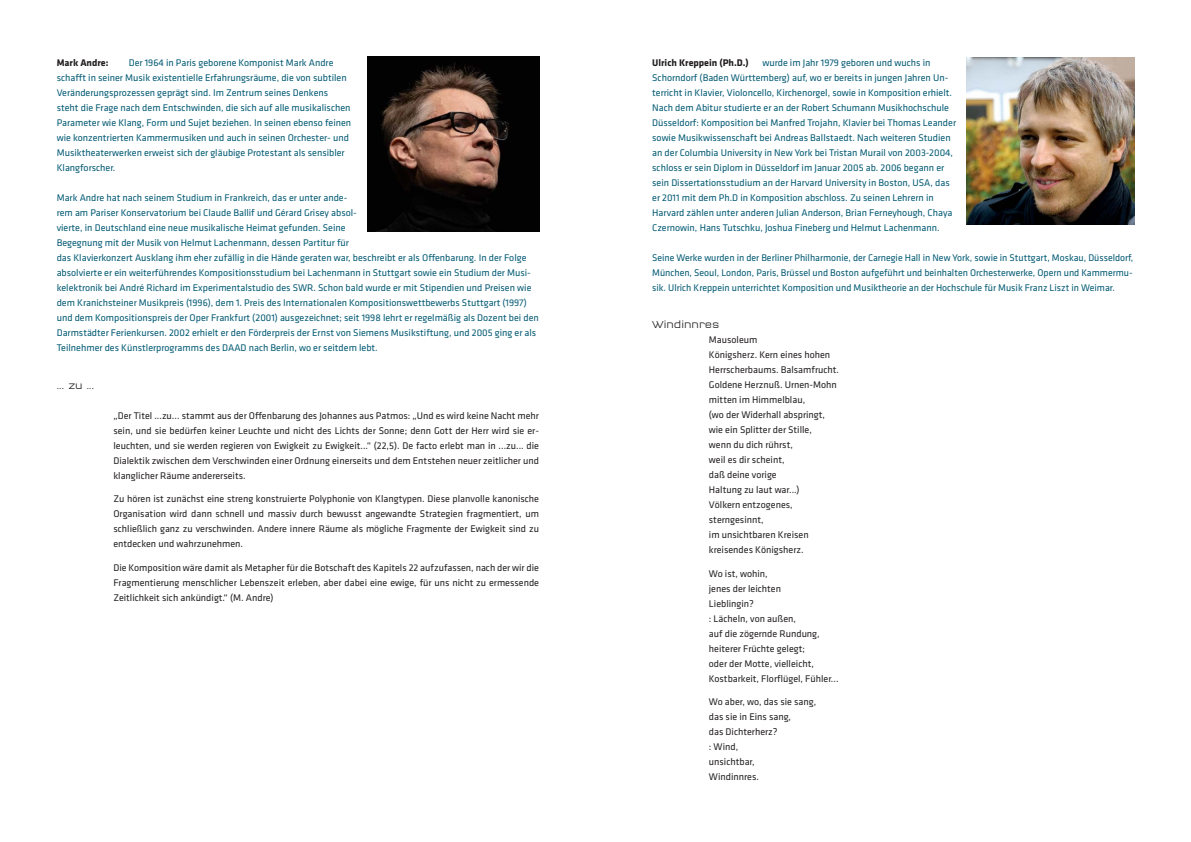
<style>
.page{position:relative;width:1191px;height:842px;background:#fff}
.page>*{position:absolute;margin:0;border:0;box-sizing:border-box;transform-origin:0 0}
.t1{font:300 10.4px "Q Type Square";color:#231f20}
.t2{font:10px/15px "Klavika Basic";color:#035a74}
.t3{font:10px/15px "Klavika Basic";color:#231f20;text-align:justify}
.t4{font:700 10px "Klavika Basic";color:#231f20}
</style>
<div class="page">
<img style="left:367px;top:57px;width:172px;height:174px">
<img style="left:967px;top:57px;width:167px;height:167px">
<p class="t4" style="left:57px;top:59px;width:53px">Mark Andre:</p>
<p class="t2" style="left:57px;top:56px;width:296px;text-indent:72px">Der 1964 in Paris geborene Komponist Mark Andre schafft in seiner Musik existentielle Erfahrungsräume, die von subtilen Veränderungsprozessen geprägt sind. Im Zentrum seines Denkens steht die Frage nach dem Entschwinden, die sich auf alle musikalischen Parameter wie Klang, Form und Sujet beziehen. In seinen ebenso feinen wie konzentrierten Kammermusiken und auch in seinen Orchester- und Musiktheaterwerken erweist sich der gläubige Protestant als sensibler Klangforscher.</p>
<p class="t2" style="left:57px;top:191px;width:483px">Mark Andre hat nach seinem Studium in Frankreich, das er unter ande-<br>rem am Pariser Konservatorium bei Claude Ballif und Gérard Grisey absol-<br>vierte, in Deutschland eine neue musikalische Heimat gefunden. Seine<br>Begegnung mit der Musik von Helmut Lachenmann, dessen Partitur für<br>das Klavierkonzert Ausklang ihm eher zufällig in die Hände geraten war, beschreibt er als Offenbarung. In der Folge absolvierte er ein weiterführendes Kompositionsstudium bei Lachenmann in Stuttgart sowie ein Studium der Musi&shy;kelektronik bei André Richard im Experimentalstudio des SWR. Schon bald wurde er mit Stipendien und Preisen wie dem Kranichsteiner Musikpreis (1996), dem 1. Preis des Internationalen Kompositionswettbewerbs Stuttgart (1997) und dem Kompositionspreis der Oper Frankfurt (2001) ausgezeichnet; seit 1998 lehrt er regelmäßig als Dozent bei den Darmstädter Ferienkursen. 2002 erhielt er den Förderpreis der Ernst von Siemens Musikstiftung, und 2005 ging er als Teilnehmer des Künstlerprogramms des DAAD nach Berlin, wo er seitdem lebt.</p>
<p class="t1" style="left:57px;top:380px;width:39px">... zu ...</p>
<p class="t3" style="left:113px;top:409px;width:427px">„Der Titel ...zu... stammt aus der Offenbarung des Johannes aus Patmos: „Und es wird keine Nacht mehr sein, und sie bedürfen keiner Leuchte und nicht des Lichts der Sonne; denn Gott der Herr wird sie er&shy;leuchten, und sie werden regieren von Ewigkeit zu Ewigkeit...“ (22,5). De facto erlebt man in ...zu... die Dialektik zwischen dem Verschwinden einer Ordnung einerseits und dem Entstehen neuer zeitlicher und klanglicher Räume andererseits.</p>
<p class="t3" style="left:113px;top:492px;width:427px">Zu hören ist zunächst eine streng konstruierte Polyphonie von Klangtypen. Diese planvolle kanonische Organisation wird dann schnell und massiv durch bewusst angewandte Strategien fragmentiert, um schließlich ganz zu verschwinden. Andere innere Räume als mögliche Fragmente der Ewigkeit sind zu entdecken und wahrzunehmen.</p>
<p class="t3" style="left:113px;top:561px;width:427px">Die Komposition wäre damit als Metapher für die Botschaft des Kapitels 22 aufzufassen, nach der wir die Fragmentierung menschlicher Lebenszeit erleben, aber dabei eine ewige, für uns nicht zu ermessende Zeitlichkeit sich ankündigt.“ (M. Andre)</p>
<p class="t4" style="left:652px;top:59px;width:98px">Ulrich Kreppein (Ph.D.)</p>
<p class="t2" style="left:652px;top:56px;width:305px;text-indent:110px">wurde im Jahr 1979 geboren und wuchs in Schorndorf (Baden Württemberg) auf, wo er bereits in jungen Jahren Un&shy;terricht in Klavier, Violoncello, Kirchenorgel, sowie in Komposition erhielt.<br>Nach dem Abitur studierte er an der Robert Schumann Musikhochschule Düsseldorf: Komposition bei Manfred Trojahn, Klavier bei Thomas Leander sowie Musikwissenschaft bei Andreas Ballstaedt. Nach weiteren Studien an der Columbia University in New York bei Tristan Murail von 2003-2004, schloss er sein Diplom in Düsseldorf im Januar 2005 ab. 2006 begann er sein Dissertationsstudium an der Harvard University in Boston, USA, das er 2011 mit dem Ph.D in Komposition abschloss. Zu seinen Lehrern in Harvard zählen unter anderen Julian Anderson, Brian Ferneyhough, Chaya Czernowin, Hans Tutschku, Joshua Fineberg und Helmut Lachenmann.</p>
<p class="t2" style="left:652px;top:251px;width:483px;text-align:justify">Seine Werke wurden in der Berliner Philharmonie, der Carnegie Hall in New York, sowie in Stuttgart, Moskau, Düsseldorf, München, Seoul, London, Paris, Brüssel und Boston aufgeführt und beinhalten Orchesterwerke, Opern und Kammermu&shy;sik. Ulrich Kreppein unterrichtet Komposition und Musiktheorie an der Hochschule für Musik Franz Liszt in Weimar.</p>
<p class="t1" style="left:652px;top:320px;width:69px">Windinnres</p>
<p class="t3" style="left:709px;top:333px;width:132px;text-align:left">Mausoleum<br>Königsherz. Kern eines hohen<br>Herrscherbaums. Balsamfrucht.<br>Goldene Herznuß. Urnen-Mohn mitten im Himmelblau,<br>(wo der Widerhall abspringt, wie ein Splitter der Stille,<br>wenn du dich rührst,<br>weil es dir scheint,<br>daß deine vorige<br>Haltung zu laut war...)<br>Völkern entzogenes, sterngesinnt,<br>im unsichtbaren Kreisen kreisendes Königsherz.</p>
<p class="t3" style="left:709px;top:567px;width:131px;text-align:left">Wo ist, wohin,<br>jenes der leichten<br>Lieblingin?<br>: Lächeln, von außen,<br>auf die zögernde Rundung, heiterer Früchte gelegt;<br>oder der Motte, vielleicht,<br>Kostbarkeit, Florflügel, Fühler...</p>
<p class="t3" style="left:709px;top:695px;width:109px;text-align:left">Wo aber, wo, das sie sang, das sie in Eins sang,<br>das Dichterherz?<br>: Wind,<br>unsichtbar,<br>Windinnres.</p>
</div>
